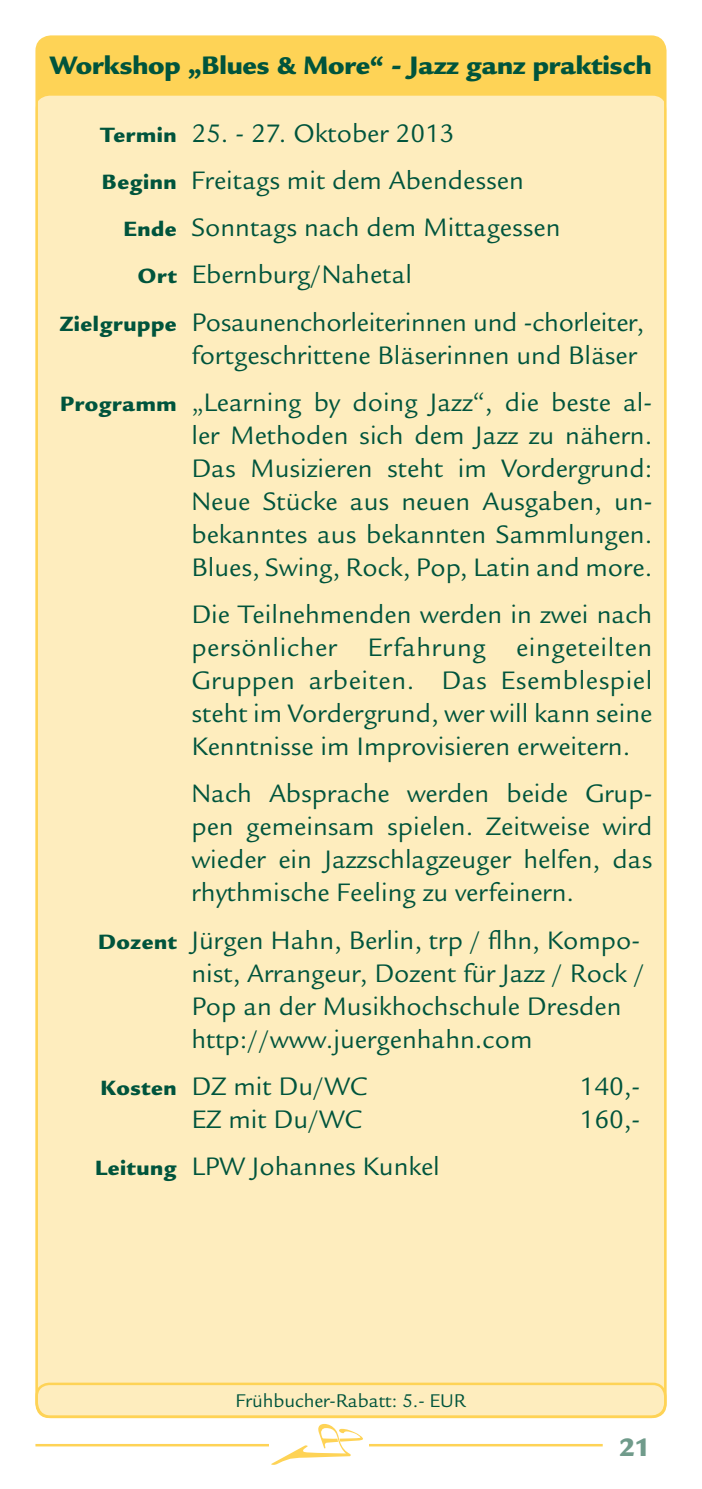
<style>
.page{position:relative;width:702px;height:1489px;background:#fff}
.page>*{position:absolute;margin:0;border:0;box-sizing:border-box;transform-origin:0 0}
.t1{font:27.5px/33px "Legacy Sans";color:#00543c;text-align:justify}
.t2{font:900 27.5px "Legacy Sans";letter-spacing:-.01em;color:#00543c}
.t3{font:900 27.5px "Legacy Sans";color:#709b8b}
.t4{font:20px "Legacy Sans";letter-spacing:-.005em;color:#00543c}
.s1{font-weight:900;font-size:22.5px}
</style>
<div class="page">
<div style="left:37px;top:37px;width:628px;height:1379px;background:#fed356;border-radius:14px"></div>
<div style="left:35px;top:96px;width:631px;height:1320px;background:#feedbe;border-radius:14px"></div>
<hr style="left:35px;top:1443px;width:567px;height:3px;background:#fed356">
<div style="left:269px;top:1438px;width:100px;height:20px;background:#fff"></div>
<svg style="left:271px;top:1424px;width:92px;height:40px"></svg>
<div style="left:35px;top:1382px;width:631px;height:35px;border:2px solid #fed356;border-radius:12px"></div>
<p class="t2" style="left:50px;top:49px;width:603px">Workshop „Blues &amp; More“ - Jazz ganz praktisch</p>
<p class="t1" style="left:100px;top:117px;width:355px"><span class="s1">Termin</span> 25. - 27. Oktober 2013</p>
<p class="t1" style="left:102px;top:164px;width:423px"><span class="s1">Beginn</span> Freitags mit dem Abendessen</p>
<p class="t1" style="left:123px;top:211px;width:438px"><span class="s1">Ende</span> Sonntags nach dem Mittagessen</p>
<p class="t1" style="left:138px;top:258px;width:275px"><span class="s1">Ort</span> Ebernburg/Nahetal</p>
<p class="t1" style="left:60px;top:306px;width:585px"><span class="s1">Zielgruppe</span> Posaunenchorleiterinnen und -chorleiter,</p>
<p class="t1" style="left:60px;top:331px;width:593px;line-height:47.2px;text-indent:131px">fortgeschrittene Bläserinnen und Bläser<br><span class="s1">Programm</span> „Learning by doing Jazz“, die beste al-</p>
<p class="t1" style="left:191px;top:419px;width:462px">ler Methoden sich dem Jazz zu nähern.<br>Das Musizieren steht im Vordergrund:<br>Neue Stücke aus neuen Ausgaben, un&shy;bekanntes aus bekannten Sammlungen.<br>Blues, Swing, Rock, Pop, Latin and more.</p>
<p class="t1" style="left:191px;top:598px;width:462px">Die Teilnehmenden werden in zwei nach persönlicher Erfahrung eingeteilten Gruppen arbeiten. Das Esemblespiel steht im Vordergrund, wer will kann seine Kenntnisse im Improvisieren erweitern.</p>
<p class="t1" style="left:191px;top:777px;width:462px">Nach Absprache werden beide Grup&shy;pen gemeinsam spielen. Zeitweise wird wieder ein Jazzschlagzeuger helfen, das rhythmische Feeling zu verfeinern.</p>
<p class="t1" style="left:191px;top:923px;width:455px;text-align:left;text-indent:-93px"><span class="s1">Dozent</span> Jürgen Hahn, Berlin, trp / flhn, Kompo&shy;nist, Arrangeur, Dozent für Jazz / Rock / Pop an der Musikhochschule Dresden http://www.juergenhahn.com</p>
<p class="t1" style="left:101px;top:1069px;width:268px"><span class="s1">Kosten</span> DZ mit Du/WC</p>
<p class="t1" style="left:579px;top:1069px;width:62px">140,-</p>
<p class="t1" style="left:191px;top:1102px;width:172px">EZ mit Du/WC</p>
<p class="t1" style="left:579px;top:1102px;width:62px">160,-</p>
<p class="t1" style="left:95px;top:1150px;width:346px"><span class="s1">Leitung</span> LPW Johannes Kunkel</p>
<p class="t4" style="left:236px;top:1389px;width:231px">Frühbucher-Rabatt: 5.- EUR</p>
<p class="t3" style="left:619px;top:1430px;width:32px">21</p>
</div>
